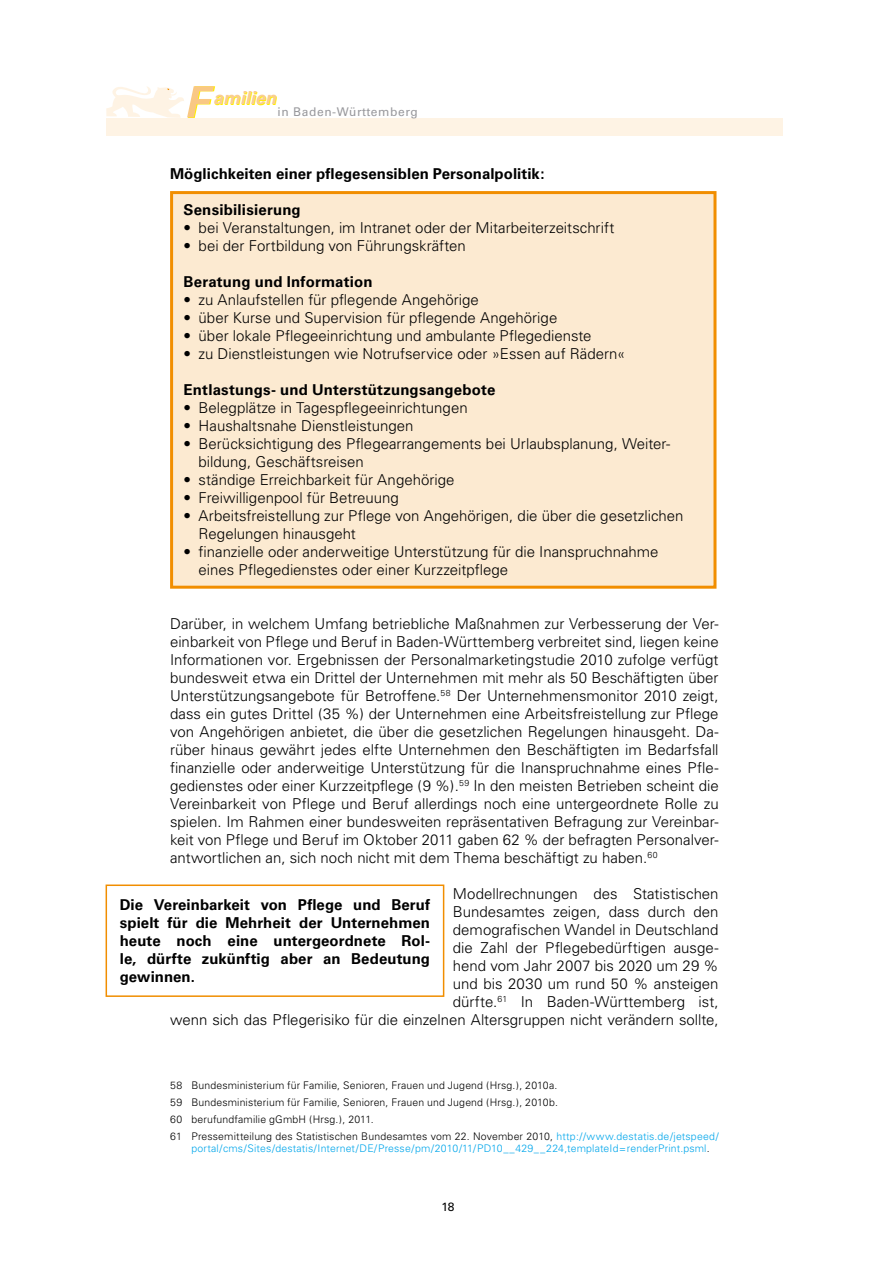
<style>
.page{position:relative;width:893px;height:1263px;background:#fff}
.page>*{position:absolute;margin:0;border:0;box-sizing:border-box;transform-origin:0 0}
.t1{font:italic 700 18px "Univers";color:#ffed00}
.t2{font:300 15px/18px "Univers";color:#000}
.t3{font:700 15px/18px "Univers";letter-spacing:.005em;color:#000;text-align:justify}
.t4{font:12px "Univers";letter-spacing:.05em;color:#98989c}
.t5{font:12px "Univers";color:#000}
.t6{font:300 10.5px/16.8px "Univers";letter-spacing:.015em;color:#000}
.t7{font:300 10.5px "Univers";letter-spacing:.015em;color:#00a6eb}
.s1{color:#00a6eb}
.s2{color:#000}
</style>
<div class="page">
<div style="left:106px;top:119px;width:676px;height:17px;background:#fef3e4"></div>
<svg style="left:106px;top:86px;width:109px;height:32px"></svg>
<div style="left:172px;top:193px;width:543px;height:394px;background:#fcead1"></div>
<div style="left:170px;top:191px;width:546px;height:398px;border:3px solid #f18e00"></div>
<div style="left:106px;top:884px;width:338px;height:113px;border:2px solid #f18e00"></div>
<p class="t1" style="left:214px;top:88px;width:65px">amilien</p>
<p class="t4" style="left:277px;top:104px;width:142px">in Baden-Württemberg</p>
<p class="t3" style="left:170px;top:164px;width:376px">Möglichkeiten einer pflegesensiblen Personalpolitik:</p>
<p class="t3" style="left:184px;top:200px;width:119px">Sensibilisierung</p>
<p class="t2" style="left:184px;top:218px;width:432px">• bei Veranstaltungen, im Intranet oder der Mitarbeiterzeitschrift</p>
<p class="t2" style="left:184px;top:236px;width:284px">• bei der Fortbildung von Führungskräften</p>
<p class="t3" style="left:184px;top:272px;width:191px">Beratung und Information</p>
<p class="t2" style="left:184px;top:290px;width:297px">• zu Anlaufstellen für pflegende Angehörige</p>
<p class="t2" style="left:184px;top:308px;width:375px">• über Kurse und Supervision für pflegende Angehörige</p>
<p class="t2" style="left:184px;top:326px;width:409px">• über lokale Pflegeeinrichtung und ambulante Pflegedienste</p>
<p class="t2" style="left:184px;top:344px;width:443px">• zu Dienstleistungen wie Notrufservice oder »Essen auf Rädern«</p>
<p class="t3" style="left:184px;top:380px;width:313px">Entlastungs- und Unterstützungsangebote</p>
<p class="t2" style="left:184px;top:398px;width:286px">• Belegplätze in Tagespflegeeinrichtungen</p>
<p class="t2" style="left:184px;top:416px;width:231px">• Haushaltsnahe Dienstleistungen</p>
<p class="t2" style="left:199px;top:434px;width:473px;text-indent:-15px">• Berücksichtigung des Pflegearrangements bei Urlaubsplanung, Weiter&shy;bildung, Geschäftsreisen</p>
<p class="t2" style="left:184px;top:470px;width:272px">• ständige Erreichbarkeit für Angehörige</p>
<p class="t2" style="left:184px;top:488px;width:217px">• Freiwilligenpool für Betreuung</p>
<p class="t2" style="left:199px;top:506px;width:486px;text-indent:-15px">• Arbeitsfreistellung zur Pflege von Angehörigen, die über die gesetzlichen<br>Regelungen hinausgeht</p>
<p class="t2" style="left:199px;top:542px;width:461px;text-indent:-15px">• finanzielle oder anderweitige Unterstützung für die Inanspruchnahme eines Pflegedienstes oder einer Kurzzeitpflege</p>
<p class="t2" style="left:170px;top:614px;width:550px;text-align:justify">Darüber, in welchem Umfang betriebliche Maßnahmen zur Verbesserung der Ver&shy;einbarkeit von Pflege und Beruf in Baden-Württemberg verbreitet sind, liegen keine Informationen vor. Ergebnissen der Personalmarketingstudie 2010 zufolge verfügt bundesweit etwa ein Drittel der Unternehmen mit mehr als 50 Beschäftigten über Unterstützungsangebote für Betroffene.<sup>58</sup> Der Unternehmensmonitor 2010 zeigt, dass ein gutes Drittel (35 %) der Unternehmen eine Arbeitsfreistellung zur Pflege von Angehörigen anbietet, die über die gesetzlichen Regelungen hinausgeht. Da&shy;rüber hinaus gewährt jedes elfte Unternehmen den Beschäftigten im Bedarfsfall finanzielle oder anderweitige Unterstützung für die Inanspruchnahme eines Pfle&shy;gedienstes oder einer Kurzzeitpflege (9 %).<sup>59</sup> In den meisten Betrieben scheint die Vereinbarkeit von Pflege und Beruf allerdings noch eine untergeordnete Rolle zu spielen. Im Rahmen einer bundesweiten repräsentativen Befragung zur Vereinbar&shy;keit von Pflege und Beruf im Oktober 2011 gaben 62 % der befragten Personalver&shy;antwortlichen an, sich noch nicht mit dem Thema beschäftigt zu haben.<sup>60</sup></p>
<p class="t2" style="left:170px;top:884px;width:550px;text-align:right">Modellrechnungen des Statistischen<br>Bundesamtes zeigen, dass durch den<br>demografischen Wandel in Deutschland<br>die Zahl der Pflegebedürftigen ausge-<br>hend vom Jahr 2007 bis 2020 um 29 %<br>und bis 2030 um rund 50 % ansteigen<br>dürfte.<sup>61</sup> In Baden-Württemberg ist,<br>wenn sich das Pflegerisiko für die einzelnen Altersgruppen nicht verändern sollte,</p>
<p class="t3" style="left:120px;top:896px;width:312px">Die Vereinbarkeit von Pflege und Beruf spielt für die Mehrheit der Unternehmen heute noch eine untergeordnete Rol&shy;le, dürfte zukünftig aber an Bedeutung gewinnen.</p>
<p class="t6" style="left:170px;top:1077px;width:550px">58 Bundesministerium für Familie, Senioren, Frauen und Jugend (Hrsg.), 2010a.<br>59 Bundesministerium für Familie, Senioren, Frauen und Jugend (Hrsg.), 2010b.<br>60 berufundfamilie gGmbH (Hrsg.), 2011.<br>61 Pressemitteilung des Statistischen Bundesamtes vom 22. November 2010, <span class="s1">http://www.destatis.de/jetspeed/</span></p>
<p class="t7" style="left:191px;top:1142px;width:520px">portal/cms/Sites/destatis/Internet/DE/Presse/pm/2010/11/PD10__429__224,templateId=renderPrint.psml<span class="s2">.</span></p>
<p class="t5" style="left:441px;top:1200px;width:15px">18</p>
</div>
